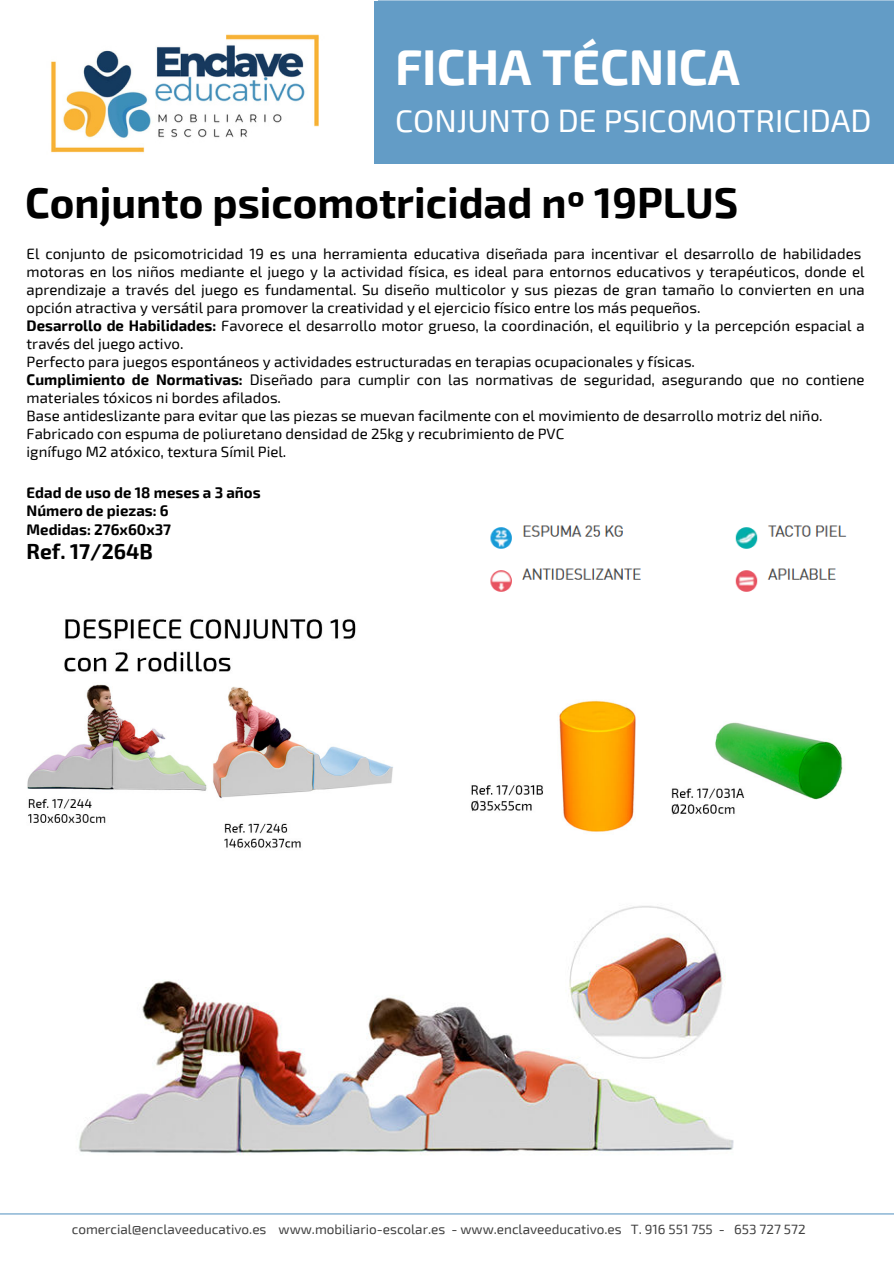
<style>
.page{position:relative;width:894px;height:1264px;background:#fff}
.page>*{position:absolute;margin:0;border:0;box-sizing:border-box;transform-origin:0 0}
.t1{font:700 49.2px "Exo 2";color:#fff}
.t2{font:700 42px "Exo 2";color:#000}
.t3{font:31.65px "Exo 2";color:#fff}
.t4{font:700 21px "Exo 2";color:#000}
.t5{font:15px/18px "Exo 2";color:#000}
.t6{font:700 15px/18.3px "Exo 2";color:#000}
.t7{font:13.5px "Exo 2";color:#404040}
.s1{font-weight:700}
.s2{font-style:inherit}
</style>
<div class="page">
<img style="left:51px;top:34px;width:268px;height:119px">
<hr style="left:0;top:1213px;width:893px;height:1px;background:#639cc6">
<div style="left:374px;top:1px;width:519px;height:163px;background:#639cc6"></div>
<img style="left:490px;top:525px;width:357px;height:67px">
<img style="left:78px;top:906px;width:656px;height:249px">
<img style="left:27px;top:619px;width:366px;height:229px">
<img style="left:471px;top:700px;width:372px;height:132px">
<h1 class="t1" style="left:395px;top:30px;width:346px">FICHA TÉCNICA</h1>
<h3 class="t3" style="left:395px;top:99px;width:478px">CONJUNTO DE PSICOMOTRICIDAD</h3>
<h2 class="t2" style="left:25px;top:171px;width:714px">Conjunto psicomotricidad nº 19PLUS</h2>
<p class="t5" style="left:27px;top:244px;width:839px">El conjunto de psicomotricidad 19 es una herramienta educativa diseñada para incentivar el desarrollo de habilidades motoras en los niños mediante el juego y la actividad física, es ideal para entornos educativos y terapéuticos, donde el aprendizaje a través del juego es fundamental. Su diseño multicolor y sus piezas de gran tamaño lo convierten en una opción atractiva y versátil para promover la creatividad y el ejercicio físico entre los más pequeños.<br><span class="s1">Desarrollo de Habilidades:</span> Favorece el desarrollo motor grueso, la coordinación, el equilibrio y la percepción espacial a través del juego activo.<br>Perfecto para juegos espontáneos y actividades estructuradas en terapias ocupacionales y físicas.<br><span class="s1">Cumplimiento de Normativas:</span> Diseñado para cumplir con las normativas de seguridad, asegurando que no contiene materiales tóxicos ni bordes afilados.<br>Base antideslizante para evitar que las piezas se muevan f<span class="s2">a</span>cilmente con el movimiento de desarrollo motriz del niño.<br>Fabricado con espuma de poliuretano densidad de 25kg y recubrimiento de PVC<br>ignífugo M2 atóxico, textura Símil Piel.</p>
<p class="t6" style="left:27px;top:483px;width:235px">Edad de uso de 18 meses a 3 años<br>Número de piezas: 6<br>Medidas: 276x60x37</p>
<h3 class="t4" style="left:27px;top:536px;width:128px">Ref. 17/264B</h3>
<p class="t7" style="left:72px;top:1220px;width:735px">comercial@enclaveeducativo.es www.mobiliario-escolar.es - www.enclaveeducativo.es T. 916 551 755 - 653 727 572</p>
</div>
